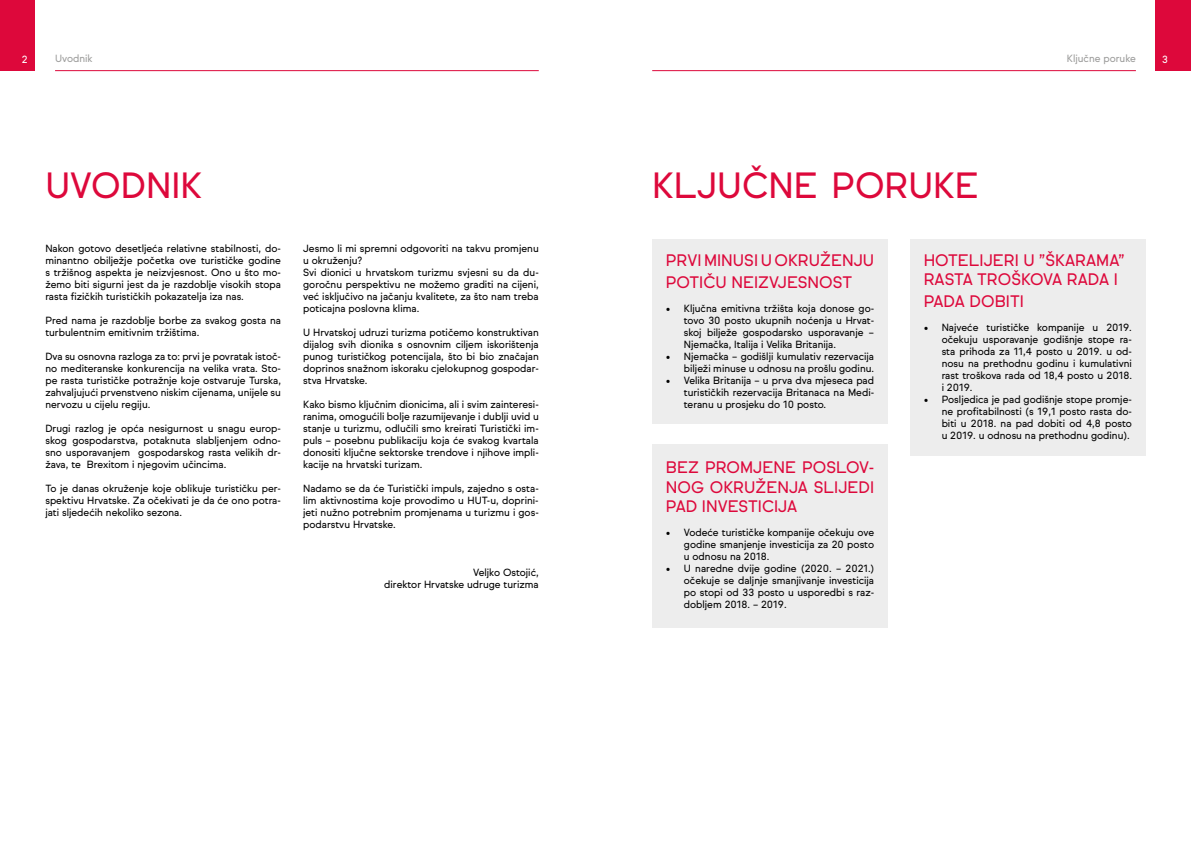
<style>
.page{position:relative;width:1191px;height:842px;background:#fff}
.page>*{position:absolute;margin:0;border:0;box-sizing:border-box;transform-origin:0 0}
.t1{font:35px "Sul Sans";color:#dd083b}
.t2{font:16px/19.2px "Sul Sans";color:#dd083b}
.t3{font:10px/12px "Sul Sans";color:#000;text-align:justify}
.t4{font:10px "Sul Sans";color:#9d9d9c}
.t5{font:10px "Sul Sans";color:#fff}
.s1{font-family:"Minion Pro";font-size:12px}
</style>
<div class="page">
<hr style="left:55px;top:70px;width:484px;height:1px;background:#dd083b">
<hr style="left:652px;top:70px;width:483px;height:1px;background:#dd083b">
<div style="left:0;top:0;width:35px;height:71px;background:#dd083b"></div>
<div style="left:1155px;top:0;width:36px;height:71px;background:#dd083b"></div>
<div style="left:910px;top:239px;width:235px;height:217px;background:#ededed"></div>
<div style="left:652px;top:239px;width:235px;height:184px;background:#ededed"></div>
<div style="left:652px;top:444px;width:235px;height:184px;background:#ededed"></div>
<p class="t5" style="left:22px;top:53px;width:7px">2</p>
<p class="t4" style="left:55px;top:52px;width:39px">Uvodnik</p>
<p class="t4" style="left:1066px;top:52px;width:71px">Ključne poruke</p>
<p class="t5" style="left:1162px;top:53px;width:7px">3</p>
<h1 class="t1" style="left:45px;top:165px;width:158px">UVODNIK</h1>
<p class="t3" style="left:45px;top:242px;width:237px">Nakon gotovo desetljeća relativne stabilnosti, do&shy;minantno obilježje početka ove turističke godine s tržišnog aspekta je neizvjesnost. Ono u što mo&shy;žemo biti sigurni jest da je razdoblje visokih stopa rasta fizičkih turističkih pokazatelja iza nas.</p>
<p class="t3" style="left:45px;top:314px;width:237px">Pred nama je razdoblje borbe za svakog gosta na turbulentnim emitivnim tržištima.</p>
<p class="t3" style="left:45px;top:350px;width:237px">Dva su osnovna razloga za to: prvi je povratak istoč&shy;no mediteranske konkurencija na velika vrata. Sto&shy;pe rasta turističke potražnje koje ostvaruje Turska, zahvaljujući prvenstveno niskim cijenama, unijele su nervozu u cijelu regiju.</p>
<p class="t3" style="left:45px;top:422px;width:237px">Drugi razlog je opća nesigurnost u snagu europ&shy;skog gospodarstva, potaknuta slabljenjem odno&shy;sno usporavanjem gospodarskog rasta velikih dr&shy;žava, te Brexitom i njegovim učincima.</p>
<p class="t3" style="left:45px;top:482px;width:237px">To je danas okruženje koje oblikuje turističku per&shy;spektivu Hrvatske. Za očekivati je da će ono potra&shy;jati sljedećih nekoliko sezona.</p>
<p class="t3" style="left:303px;top:242px;width:237px;text-align:left">Jesmo li mi spremni odgovoriti na takvu promjenu u okruženju?<br>Svi dionici u hrvatskom turizmu svjesni su da du&shy;goročnu perspektivu ne možemo graditi na cijeni, već isključivo na jačanju kvalitete, za što nam treba poticajna poslovna klima.</p>
<p class="t3" style="left:303px;top:326px;width:237px">U Hrvatskoj udruzi turizma potičemo konstruktivan dijalog svih dionika s osnovnim ciljem iskorištenja punog turističkog potencijala, što bi bio značajan doprinos snažnom iskoraku cjelokupnog gospodar&shy;stva Hrvatske.</p>
<p class="t3" style="left:303px;top:398px;width:237px">Kako bismo ključnim dionicima, ali i svim zainteresi&shy;ranima, omogućili bolje razumijevanje i dublji uvid u stanje u turizmu, odlučili smo kreirati Turistički im&shy;puls – posebnu publikaciju koja će svakog kvartala donositi ključne sektorske trendove i njihove impli&shy;kacije na hrvatski turizam.</p>
<p class="t3" style="left:303px;top:482px;width:237px">Nadamo se da će Turistički impuls, zajedno s osta&shy;lim aktivnostima koje provodimo u HUT-u, doprini&shy;jeti nužno potrebnim promjenama u turizmu i gos&shy;podarstvu Hrvatske.</p>
<p class="t3" style="left:384px;top:566px;width:156px;text-align:right">Veljko Ostojić,<br>direktor Hrvatske udruge turizma</p>
<h1 class="t1" style="left:652px;top:165px;width:328px">KLJUČNE PORUKE</h1>
<h2 class="t2" style="left:666px;top:249px;width:210px;line-height:21.6px">PRVI MINUSI U OKRUŽENJU<br>POTIČU NEIZVJESNOST</h2>
<p class="t3" style="left:684px;top:302px;width:192px;text-indent:-18px"><span class="s1">•</span> Ključna emitivna tržišta koja donose go&shy;tovo 30 posto ukupnih noćenja u Hrvat&shy;skoj bilježe gospodarsko usporavanje – Njemačka, Italija i Velika Britanija.</p>
<p class="t3" style="left:666px;top:350px;width:210px;text-align:right"><span class="s1">•</span> Njemačka – godišlji kumulativ rezervacija bilježi minuse u odnosu na prošlu godinu.</p>
<p class="t3" style="left:684px;top:374px;width:192px;text-indent:-18px"><span class="s1">•</span> Velika Britanija – u prva dva mjeseca pad turističkih rezervacija Britanaca na Medi&shy;teranu u prosjeku do 10 posto.</p>
<h2 class="t2" style="left:666px;top:458px;width:210px;text-align:justify">BEZ PROMJENE POSLOV-NOG OKRUŽENJA SLIJEDI PAD INVESTICIJA</h2>
<p class="t3" style="left:684px;top:526px;width:192px;text-indent:-18px"><span class="s1">•</span> Vodeće turističke kompanije očekuju ove godine smanjenje investicija za 20 posto u odnosu na 2018.</p>
<p class="t3" style="left:684px;top:562px;width:192px;text-indent:-18px"><span class="s1">•</span> U naredne dvije godine (2020. – 2021.) očekuje se daljnje smanjivanje investicija po stopi od 33 posto u usporedbi s raz&shy;dobljem 2018. – 2019.</p>
<h2 class="t2" style="left:923px;top:251px;width:203px">HOTELIJERI U ”ŠKARAMA”<br>RASTA TROŠKOVA RADA I</h2>
<h2 class="t2" style="left:923px;top:291px;width:102px">PADA DOBITI</h2>
<p class="t3" style="left:941px;top:321px;width:192px;text-indent:-18px"><span class="s1">•</span> Najveće turističke kompanije u 2019. očekuju usporavanje godišnje stope ra&shy;sta prihoda za 11,4 posto u 2019. u od&shy;nosu na prethodnu godinu i kumulativni rast troškova rada od 18,4 posto u 2018. i 2019.</p>
<p class="t3" style="left:941px;top:393px;width:192px;text-indent:-18px"><span class="s1">•</span> Posljedica je pad godišnje stope promje&shy;ne profitabilnosti (s 19,1 posto rasta do&shy;biti u 2018. na pad dobiti od 4,8 posto u 2019. u odnosu na prethodnu godinu).</p>
</div>
